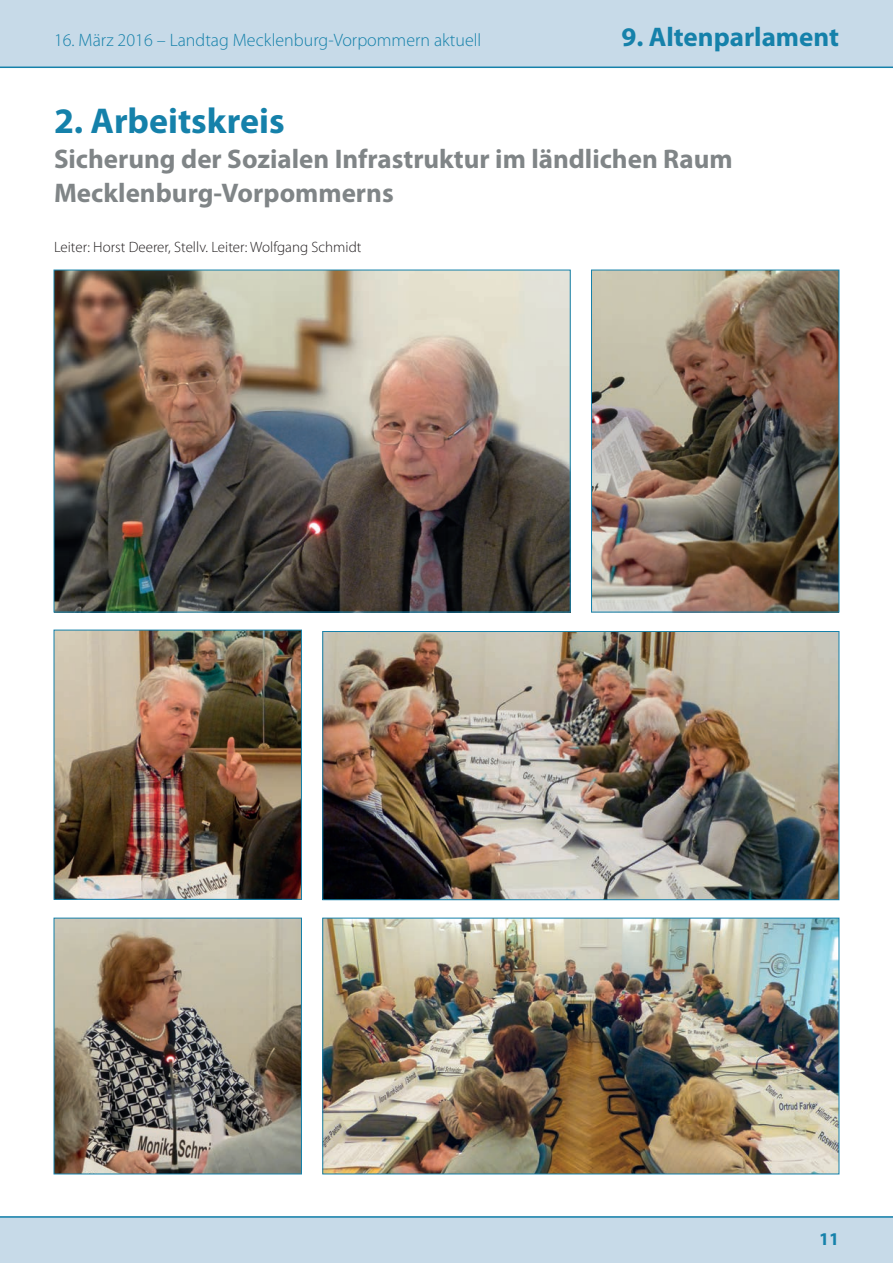
<style>
.page{position:relative;width:893px;height:1263px;background:#fff}
.page>*{position:absolute;margin:0;border:0;box-sizing:border-box;transform-origin:0 0}
.t1{font:700 36px "Myriad Pro";color:#1581aa}
.t2{font:700 27px/34.5px "Myriad Pro";color:#808587}
.t3{font:700 27px "Myriad Pro";color:#1581aa}
.t4{font:300 18px "Myriad Pro";color:#1581aa}
.t5{font:700 18px "Myriad Pro";color:#1581aa}
.t6{font:300 15px "Myriad Pro";color:#231f20}
</style>
<div class="page">
<div style="left:0;top:1216px;width:893px;height:47px;background:#c7dae8"></div>
<div style="left:0;top:0;width:893px;height:68px;background:#c7dae8"></div>
<hr style="left:0;top:67px;width:893px;height:1px;background:#1581aa">
<hr style="left:0;top:1216px;width:893px;height:2px;background:#1581aa">
<img style="left:56px;top:272px;width:513px;height:338px">
<img style="left:56px;top:632px;width:244px;height:266px">
<div style="left:54px;top:630px;width:248px;height:270px;border:1px solid #1581aa"></div>
<img style="left:593px;top:272px;width:244px;height:338px">
<div style="left:591px;top:270px;width:248px;height:342px;border:1px solid #1581aa"></div>
<img style="left:56px;top:920px;width:244px;height:252px">
<div style="left:54px;top:918px;width:248px;height:256px;border:1px solid #1581aa"></div>
<img style="left:324px;top:633px;width:513px;height:265px">
<div style="left:322px;top:631px;width:517px;height:269px;border:1px solid #1581aa"></div>
<img style="left:324px;top:920px;width:513px;height:252px">
<div style="left:322px;top:918px;width:517px;height:256px;border:1px solid #1581aa"></div>
<p class="t4" style="left:54px;top:29px;width:429px">16. März 2016 – Landtag Mecklenburg-Vorpommern aktuell</p>
<p class="t3" style="left:621px;top:19px;width:219px">9. Altenparlament</p>
<h1 class="t1" style="left:54px;top:98px;width:232px">2. Arbeitskreis</h1>
<p class="t2" style="left:54px;top:141px;width:680px">Sicherung der Sozialen Infrastruktur im ländlichen Raum<br>Mecklenburg-Vorpommerns</p>
<p class="t6" style="left:54px;top:238px;width:309px">Leiter: Horst Deerer, Stellv. Leiter: Wolfgang Schmidt</p>
<p class="t5" style="left:819px;top:1227px;width:21px">11</p>
</div>
